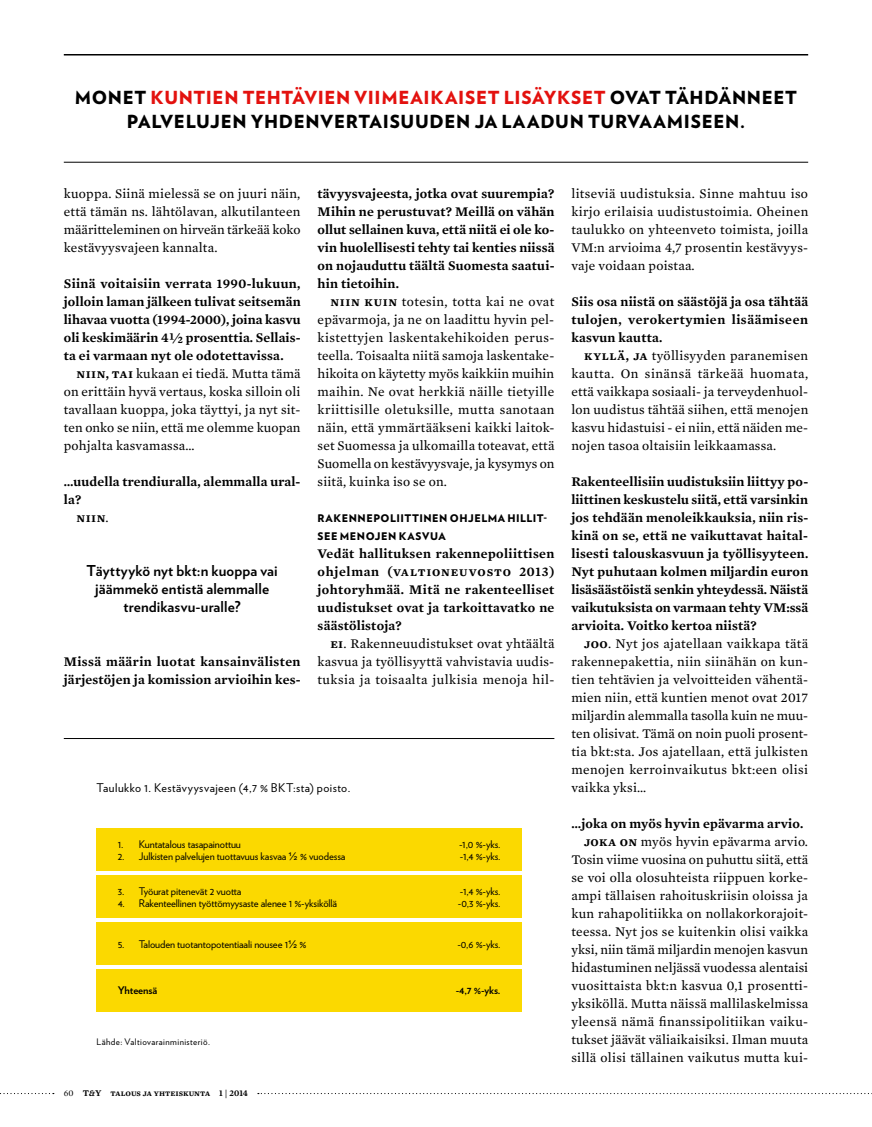
<style>
.page{position:relative;width:872px;height:1127px;background:#fff}
.page>*{position:absolute;margin:0;border:0;box-sizing:border-box;transform-origin:0 0}
.t1{font:900 18px/24px "Verlag";letter-spacing:.035em;color:#000;text-align:center}
.t2{font:700 15px/18px "Verlag";letter-spacing:.005em;color:#000;text-align:center}
.t3{font:13.5px/18px "Mercury Text G2";letter-spacing:.015em;color:#000;text-align:justify}
.t4{font:600 13.5px/18px "Mercury Text G2";letter-spacing:.05em;color:#000;text-align:justify}
.t5{font:12px "Verlag";letter-spacing:.04em;color:#000}
.t6{font:10.5px "Verlag";letter-spacing:-.01em;color:#000}
.t7{font:900 10.5px/18px "Verlag";letter-spacing:.05em;color:#000}
.t8{font:700 10.5px "Verlag";letter-spacing:-.01em;color:#000}
.t9{font:600 9px "Mercury Text G2";color:#000}
.t10{font:9px "Verlag";letter-spacing:.045em;color:#000}
.s1{color:#e3110e}
.s2{font-weight:600}
.s3{font-weight:400}
.s4{font-family:"Arial"}
.s5{font-family:"Mercury Text G1";font-weight:400}
.s6{font-style:italic}
</style>
<div class="page">
<hr style="left:64px;top:54px;width:744px;height:1px;background:#000">
<hr style="left:64px;top:162px;width:744px;height:1px;background:#000">
<svg style="left:0;top:1093px;width:54px;height:1px"></svg>
<svg style="left:258px;top:1093px;width:614px;height:1px"></svg>
<div style="left:96px;top:828px;width:426px;height:43px;background:#fbd900"></div>
<div style="left:96px;top:875px;width:426px;height:43px;background:#fbd900"></div>
<div style="left:96px;top:922px;width:426px;height:42px;background:#fbd900"></div>
<div style="left:96px;top:969px;width:426px;height:42px;background:#fbd900"></div>
<hr style="left:64px;top:738px;width:490px;height:1px;background:#000">
<h1 class="t1" style="left:75px;top:84px;width:723px">MONET <span class="s1">KUNTIEN TEHTÄVIEN VIIMEAIKAISET LISÄYKSET</span> OVAT TÄHDÄNNEET<br>PALVELUJEN YHDENVERTAISUUDEN JA LAADUN TURVAAMISEEN.</h1>
<p class="t3" style="left:64px;top:184px;width:238px">kuoppa. Siinä mielessä se on juuri näin, että tämän ns. lähtölavan, alkutilanteen määritteleminen on hirveän tärkeää koko kestävyysvajeen kannalta.</p>
<p class="t4" style="left:64px;top:274px;width:238px">Siinä voitaisiin verrata 1990-lukuun, jolloin laman jälkeen tulivat seitsemän lihavaa vuotta (1994-2000), joina kasvu oli keskimäärin 4½ prosenttia. Sellais&shy;ta ei varmaan nyt ole odotettavissa.</p>
<p class="t3" style="left:64px;top:364px;width:238px;text-indent:13px"><span class="s2">Niin, tai</span> kukaan ei tiedä. Mutta tämä on erittäin hyvä vertaus, koska silloin oli tavallaan kuoppa, joka täyttyi, ja nyt sit&shy;ten onko se niin, että me olemme kuopan pohjalta kasvamassa…</p>
<p class="t4" style="left:64px;top:472px;width:238px">…uudella trendiuralla, alemmalla ural-</p>
<p class="t4" style="left:64px;top:490px;width:19px">la?</p>
<p class="t4" style="left:77px;top:508px;width:34px">Niin<span class="s3">.</span></p>
<p class="t2" style="left:87px;top:561px;width:193px">Täyttyykö nyt bkt:n kuoppa vai jäämmekö entistä alemmalle trendikasvu-uralle?</p>
<p class="t4" style="left:64px;top:652px;width:238px">Missä määrin luotat kansainvälisten järjestöjen ja komission arvioihin kes-</p>
<p class="t4" style="left:317px;top:184px;width:238px">tävyysvajeesta, jotka ovat suurempia?<br>Mihin ne perustuvat? Meillä on vähän ollut sellainen kuva, että niitä ei ole ko&shy;vin huolellisesti tehty tai kenties niissä on nojauduttu täältä Suomesta saatui&shy;hin tietoihin.</p>
<p class="t3" style="left:317px;top:292px;width:238px;text-indent:13px"><span class="s2">Niin kuin</span> totesin, totta kai ne ovat epävarmoja, ja ne on laadittu hyvin pel&shy;kistettyjen laskentakehikoiden perus&shy;teella. Toisaalta niitä samoja laskentake&shy;hikoita on käytetty myös kaikkiin muihin maihin. Ne ovat herkkiä näille tietyille kriittisille oletuksille, mutta sanotaan näin, että ymmärtääkseni kaikki laitok&shy;set Suomessa ja ulkomailla toteavat, että Suomella on kestävyysvaje, ja kysymys on siitä, kuinka iso se on.</p>
<p class="t7" style="left:317px;top:509px;width:231px">RAKENNEPOLIITTINEN OHJELMA HILLIT-<br>SEE MENOJEN KASVUA</p>
<p class="t4" style="left:317px;top:544px;width:238px">Vedät hallituksen rakennepoliittisen ohjelman (Valtioneuvosto 2013) johtoryhmää. Mitä ne rakenteelliset uudistukset ovat ja tarkoittavatko ne säästölistoja?</p>
<p class="t3" style="left:317px;top:634px;width:238px;text-indent:13px"><span class="s2">Ei</span>. Rakenneuudistukset ovat yhtäältä kasvua ja työllisyyttä vahvistavia uudis&shy;tuksia ja toisaalta julkisia menoja hil-</p>
<p class="t5" style="left:96px;top:779px;width:255px">Taulukko 1. Kestävyysvajeen (4,7 % BKT:sta) poisto.</p>
<p class="t6" style="left:118px;top:836px;width:125px">1. Kuntatalous tasapainottuu</p>
<p class="t6" style="left:459px;top:836px;width:43px">-1,0 %-yks.</p>
<p class="t6" style="left:118px;top:848px;width:229px">2. Julkisten palvelujen tuottavuus kasvaa <span class="s4">½</span> % vuodessa</p>
<p class="t6" style="left:460px;top:848px;width:42px">-1,4 %-yks.</p>
<p class="t6" style="left:118px;top:883px;width:125px">3. Työurat pitenevät 2 vuotta</p>
<p class="t6" style="left:460px;top:883px;width:42px">-1,4 %-yks.</p>
<p class="t6" style="left:118px;top:895px;width:221px">4. Rakenteellinen työttömyysaste alenee 1 %-yksiköllä</p>
<p class="t6" style="left:458px;top:895px;width:44px">-0,3 %-yks.</p>
<p class="t6" style="left:118px;top:936px;width:190px">5. Talouden tuotantopotentiaali nousee 1<span class="s4">½</span> %</p>
<p class="t6" style="left:457px;top:936px;width:45px">-0,6 %-yks.</p>
<p class="t8" style="left:118px;top:982px;width:41px">Yhteensä</p>
<p class="t8" style="left:456px;top:982px;width:46px">-4,7 %-yks.</p>
<p class="t10" style="left:96px;top:1035px;width:115px">Lähde: Valtiovarainministeriö.</p>
<p class="t9" style="left:64px;top:1086px;width:186px"><span class="s5">60</span> T<span class="s6">&amp;</span>Y talous ja yhteiskunta 1 | 2014</p>
<p class="t3" style="left:571px;top:184px;width:238px">litseviä uudistuksia. Sinne mahtuu iso kirjo erilaisia uudistustoimia. Oheinen taulukko on yhteenveto toimista, joilla VM:n arvioima 4,7 prosentin kestävyys&shy;vaje voidaan poistaa.</p>
<p class="t4" style="left:571px;top:292px;width:238px">Siis osa niistä on säästöjä ja osa tähtää tulojen, verokertymien lisäämiseen kasvun kautta.</p>
<p class="t3" style="left:571px;top:346px;width:238px;text-indent:13px"><span class="s2">Kyllä, ja</span> työllisyyden paranemisen kautta. On sinänsä tärkeää huomata, että vaikkapa sosiaali- ja terveydenhuol&shy;lon uudistus tähtää siihen, että menojen kasvu hidastuisi - ei niin, että näiden me&shy;nojen tasoa oltaisiin leikkaamassa.</p>
<p class="t4" style="left:571px;top:472px;width:238px">Rakenteellisiin uudistuksiin liittyy po&shy;liittinen keskustelu siitä, että varsinkin jos tehdään menoleikkauksia, niin ris&shy;kinä on se, että ne vaikuttavat haital&shy;lisesti talouskasvuun ja työllisyyteen.<br>Nyt puhutaan kolmen miljardin euron lisäsäästöistä senkin yhteydessä. Näistä vaikutuksista on varmaan tehty VM:ssä arvioita. Voitko kertoa niistä?</p>
<p class="t3" style="left:571px;top:634px;width:238px;text-indent:13px"><span class="s2">Joo</span>. Nyt jos ajatellaan vaikkapa tätä rakennepakettia, niin siinähän on kun&shy;tien tehtävien ja velvoitteiden vähentä&shy;mien niin, että kuntien menot ovat 2017 miljardin alemmalla tasolla kuin ne muu&shy;ten olisivat. Tämä on noin puoli prosent&shy;tia bkt:sta. Jos ajatellaan, että julkisten menojen kerroinvaikutus bkt:een olisi vaikka yksi…</p>
<p class="t4" style="left:571px;top:814px;width:233px">…joka on myös hyvin epävarma arvio.</p>
<p class="t3" style="left:584px;top:832px;width:225px"><span class="s2">Joka on</span> myös hyvin epävarma arvio.</p>
<p class="t3" style="left:571px;top:850px;width:238px">Tosin viime vuosina on puhuttu siitä, että</p>
<p class="t3" style="left:571px;top:868px;width:238px">se voi olla olosuhteista riippuen korke-</p>
<p class="t3" style="left:571px;top:886px;width:238px">ampi tällaisen rahoituskriisin oloissa ja</p>
<p class="t3" style="left:571px;top:904px;width:238px">kun rahapolitiikka on nollakorkorajoit-</p>
<p class="t3" style="left:571px;top:922px;width:238px">teessa. Nyt jos se kuitenkin olisi vaikka</p>
<p class="t3" style="left:571px;top:940px;width:238px">yksi, niin tämä miljardin menojen kasvun</p>
<p class="t3" style="left:571px;top:958px;width:238px">hidastuminen neljässä vuodessa alentaisi</p>
<p class="t3" style="left:571px;top:976px;width:238px">vuosittaista bkt:n kasvua 0,1 prosentti-</p>
<p class="t3" style="left:571px;top:994px;width:238px">yksiköllä. Mutta näissä mallilaskelmissa</p>
<p class="t3" style="left:571px;top:1012px;width:238px">yleensä nämä finanssipolitiikan vaiku-</p>
<p class="t3" style="left:571px;top:1030px;width:238px">tukset jäävät väliaikaisiksi. Ilman muuta</p>
<p class="t3" style="left:571px;top:1048px;width:238px">sillä olisi tällainen vaikutus mutta kui-</p>
</div>
